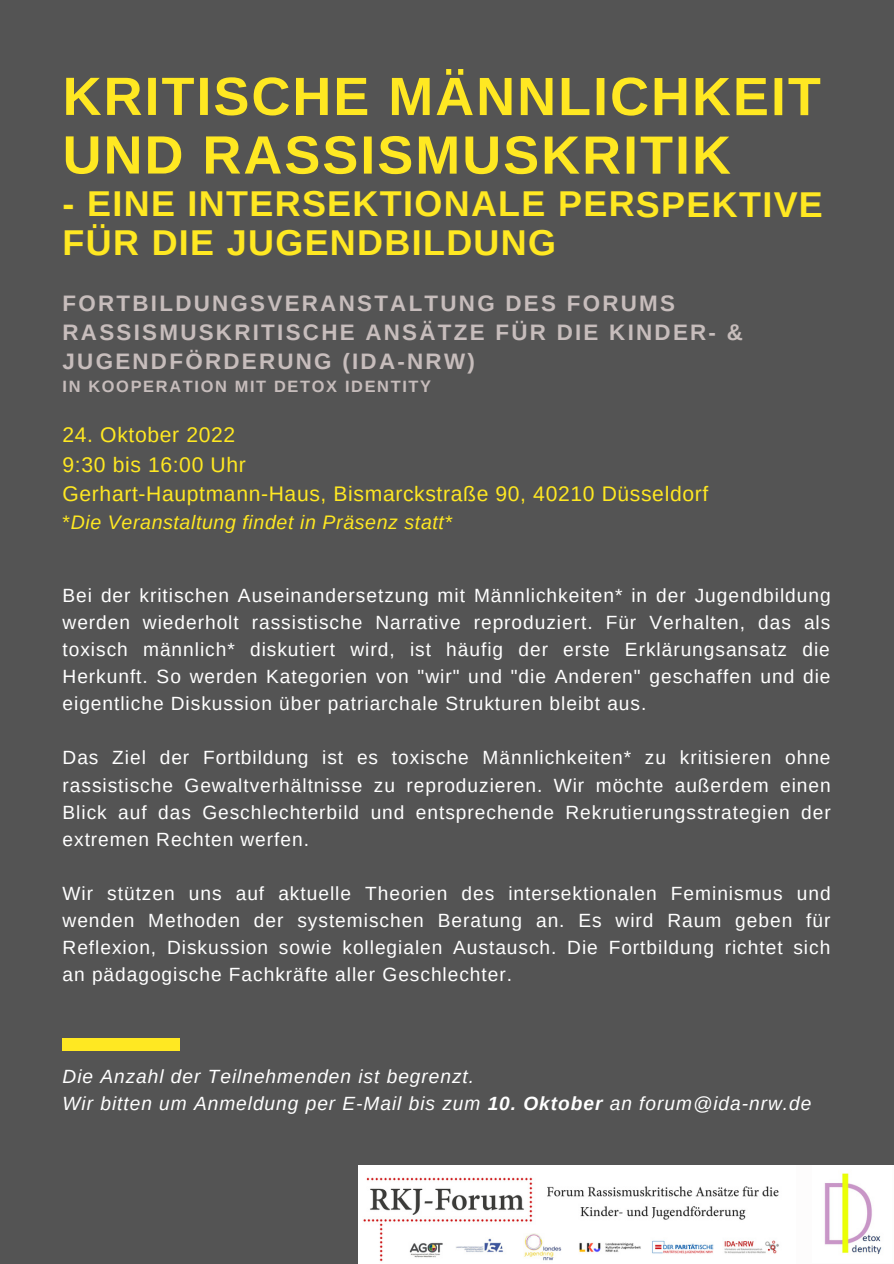
<style>
.page{position:relative;width:894px;height:1264px;background:#fff}
.page>*{position:absolute;margin:0;border:0;box-sizing:border-box;transform-origin:0 0}
.t1{font:700 53.85px/58.5px "Arimo";letter-spacing:.035em;color:#ffe822}
.t2{font:700 35.85px/38.2px "Arimo";letter-spacing:.035em;color:#ffe822}
.t3{font:700 22.35px/29.2px "Arimo";letter-spacing:.1em;color:#c7bdbc}
.t4{font:21.15px/29.2px "Arimo";letter-spacing:.03em;color:#ffe822}
.t5{font:italic 19.65px "Arimo";letter-spacing:.03em;color:#ffe822}
.t6{font:19.2px/27px "Arimo";letter-spacing:.05em;color:#fff;text-align:justify}
.t7{font:italic 19.2px/27px "Arimo";letter-spacing:.05em;color:#fff}
.t8{font:700 16.35px "Arimo";letter-spacing:.1em;color:#c7bdbc}
.s1{font-style:normal}
.s2{font-weight:700}
</style>
<div class="page">
<div style="left:0;top:0;width:893px;height:1263px;background:#545454"></div>
<div style="left:63px;top:1038px;width:117px;height:12px;background:#ffe822"></div>
<div style="left:358px;top:1165px;width:535px;height:98px;background:#fdfcfc"></div>
<img style="left:824px;top:1173px;width:58px;height:81px">
<img style="left:363px;top:1177px;width:416px;height:85px">
<h1 class="t1" style="left:63px;top:67px;width:759px">KRITISCHE MÄNNLICHKEIT<br>UND RASSISMUSKRITIK</h1>
<h2 class="t2" style="left:63px;top:185px;width:761px">- EINE INTERSEKTIONALE PERSPEKTIVE<br>FÜR DIE JUGENDBILDUNG</h2>
<p class="t3" style="left:63px;top:288px;width:681px">FORTBILDUNGSVERANSTALTUNG DES FORUMS<br>RASSISMUSKRITISCHE ANSÄTZE FÜR DIE KINDER- &amp;<br>JUGENDFÖRDERUNG (IDA-NRW)</p>
<p class="t8" style="left:63px;top:377px;width:370px">IN KOOPERATION MIT DETOX IDENTITY</p>
<p class="t4" style="left:63px;top:420px;width:647px">24. Oktober 2022<br>9:30 bis 16:00 Uhr<br>Gerhart-Hauptmann-Haus, Bismarckstraße 90, 40210 Düsseldorf</p>
<p class="t5" style="left:63px;top:511px;width:391px"><span class="s1">*</span>Die Veranstaltung findet in Präsenz statt*</p>
<p class="t6" style="left:63px;top:582px;width:769px">Bei der kritischen Auseinandersetzung mit Männlichkeiten* in der Jugendbildung werden wiederholt rassistische Narrative reproduziert. Für Verhalten, das als toxisch männlich* diskutiert wird, ist häufig der erste Erklärungsansatz die Herkunft. So werden Kategorien von "wir" und "die Anderen" geschaffen und die eigentliche Diskussion über patriarchale Strukturen bleibt aus.</p>
<p class="t6" style="left:63px;top:744px;width:769px">Das Ziel der Fortbildung ist es toxische Männlichkeiten* zu kritisieren ohne rassistische Gewaltverhältnisse zu reproduzieren. Wir möchte außerdem einen Blick auf das Geschlechterbild und entsprechende Rekrutierungsstrategien der extremen Rechten werfen.</p>
<p class="t6" style="left:63px;top:879px;width:769px">Wir stützen uns auf aktuelle Theorien des intersektionalen Feminismus und wenden Methoden der systemischen Beratung an. Es wird Raum geben für Reflexion, Diskussion sowie kollegialen Austausch. Die Fortbildung richtet sich an pädagogische Fachkräfte aller Geschlechter.</p>
<p class="t7" style="left:63px;top:1063px;width:750px">Die Anzahl der Teilnehmenden ist begrenzt.<br>Wir bitten um Anmeldung per E-Mail bis zum <span class="s2">10. Oktober</span> an forum@ida-nrw.de</p>
</div>
